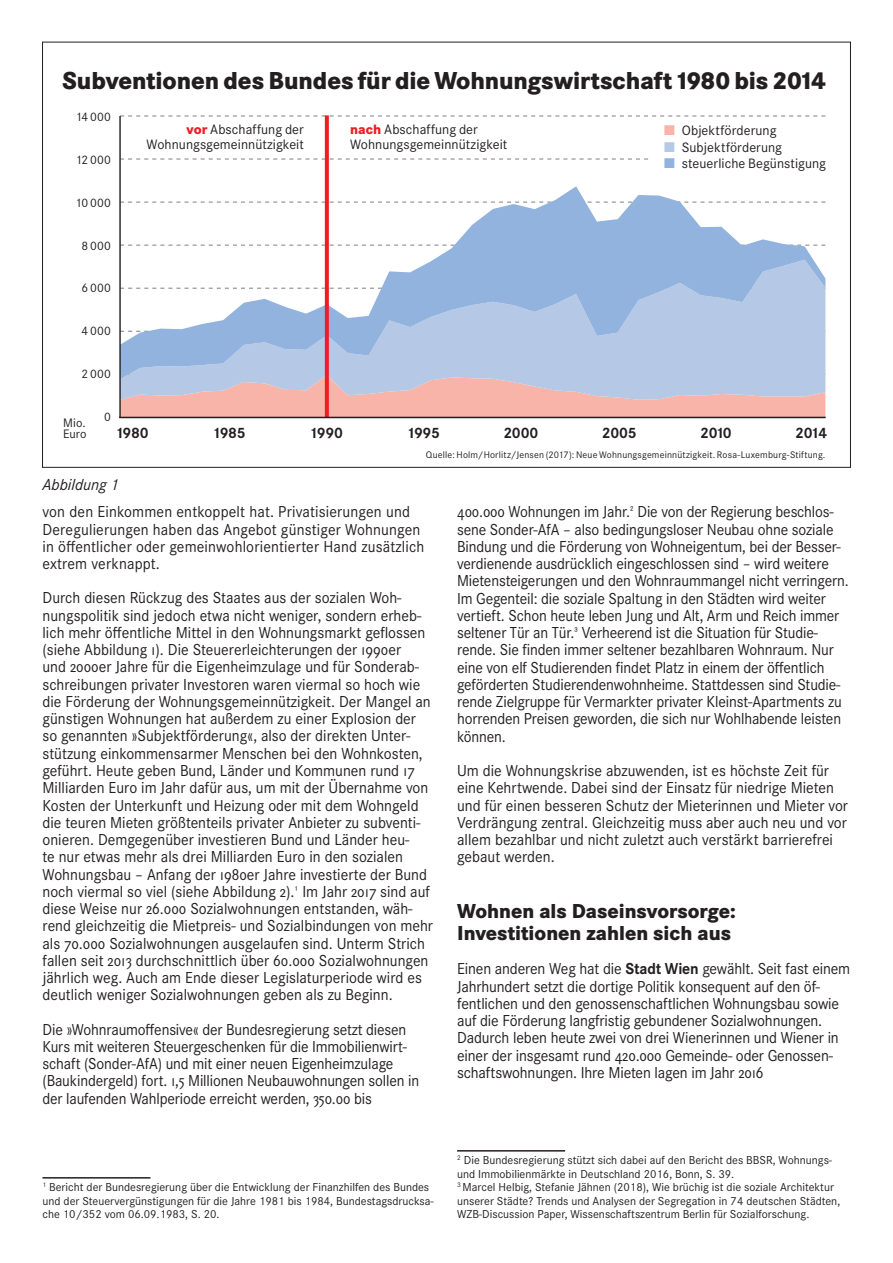
<style>
.page{position:relative;width:893px;height:1263px;background:#fff}
.page>*{position:absolute;margin:0;border:0;box-sizing:border-box;transform-origin:0 0}
.t1{font:800 25.5px "Corporate S";letter-spacing:-.005em;color:#231f20;scale:.95 1}
.Überschrift_2__Ebene{font:800 21px/21.8px "Corporate S";color:#231f20;scale:.95 1}
.Fließtext{font:16.5px/17.2px "Corporate S";color:#231f20;scale:.95 1}
.Fließtext-2{font:16.5px/17.2px "Corporate S";color:#231f20;scale:.94 1}
.Bildnachweis{font:italic 16.5px "Corporate S";color:#231f20}
.t2{font:700 15.6px "Corporate S";letter-spacing:-.025em;color:#231f20}
.t3{font:14.1px/15.6px "Corporate S";letter-spacing:.005em;color:#231f20;text-align:right}
.t4{font:12.75px/11.2px "Corporate S";letter-spacing:.02em;color:#231f20}
.Fußnoten{font:12px/13.5px "Corporate S";color:#231f20}
.t5{font:9.9px "Corporate S";letter-spacing:.015em;color:#231f20}
.s1{font-weight:800;color:#ee1e24}
.s2{color:#f9b4a9}
.s3{color:#b5c8e6}
.s4{color:#92b3dd}
.s5{font-weight:700}
</style>
<div class="page">
<hr style="left:43px;top:1177px;width:108px;height:1px;background:#231f20">
<hr style="left:457px;top:1150px;width:108px;height:1px;background:#231f20">
<svg style="left:120px;top:115px;width:705px;height:2px"></svg>
<svg style="left:121px;top:158px;width:527px;height:2px"></svg>
<div style="left:121px;top:400px;width:704px;height:17px;background:#f9b4a9"></div>
<svg style="left:121px;top:379px;width:704px;height:21px;background:#d2bfcb"></svg>
<svg style="left:121px;top:186px;width:704px;height:193px"></svg>
<hr style="left:119px;top:116px;width:2px;height:301px;background:#231f20">
<svg style="left:325px;top:115px;width:4px;height:302px"></svg>
<hr style="left:119px;top:417px;width:706px;height:1px;background:#231f20">
<p class="t1" style="left:62px;top:65px;width:805px">Subventionen des Bundes für die Wohnungswirtschaft 1980 bis 2014</p>
<p class="t4" style="left:75px;top:112px;width:37px">14 000</p>
<p class="t4" style="left:75px;top:154px;width:37px">12 000</p>
<p class="t4" style="left:75px;top:197px;width:37px">10 000</p>
<p class="t4" style="left:82px;top:240px;width:31px">8 000</p>
<p class="t4" style="left:82px;top:283px;width:31px">6 000</p>
<p class="t4" style="left:82px;top:325px;width:31px">4 000</p>
<p class="t4" style="left:82px;top:368px;width:31px">2 000</p>
<p class="t4" style="left:104px;top:411px;width:8px">0</p>
<p class="t3" style="left:147px;top:122px;width:159px"><span class="s1">vor</span> Abschaffung der<br>Wohnungsgemeinnützigkeit</p>
<p class="t3" style="left:664px;top:122px;width:114px"><span class="s2">■</span> Objektförderung</p>
<p class="t3" style="left:350px;top:122px;width:159px;text-align:left"><span class="s1">nach</span> Abschaffung der<br>Wohnungsgemeinnützigkeit</p>
<p class="t3" style="left:664px;top:139px;width:119px"><span class="s3">■</span> Subjektförderung</p>
<p class="t3" style="left:664px;top:156px;width:163px"><span class="s4">■</span> steuerliche Begünstigung</p>
<p class="t4" style="left:63px;top:417px;width:25px">Mio.<br>Euro</p>
<p class="t2" style="left:115px;top:424px;width:35px">1980</p>
<p class="t2" style="left:212px;top:424px;width:35px">1985</p>
<p class="t2" style="left:309px;top:424px;width:35px">1990</p>
<p class="t2" style="left:406px;top:424px;width:35px">1995</p>
<p class="t2" style="left:503px;top:424px;width:37px">2000</p>
<p class="t2" style="left:602px;top:424px;width:36px">2005</p>
<p class="t2" style="left:700px;top:424px;width:33px">2010</p>
<p class="t2" style="left:795px;top:424px;width:34px">2014</p>
<p class="t5" style="left:426px;top:449px;width:401px">Quelle: Holm/Horlitz/Jensen (2017): Neue Wohnungsgemeinnützigkeit. Rosa-Luxemburg-Stiftung.</p>
<p class="Bildnachweis" style="left:43px;top:475px;width:78px">Abbildung 1</p>
<p class="Fließtext" style="left:43px;top:503px;width:403px">von den Einkommen entkoppelt hat. Privatisierungen und Deregulierungen haben das Angebot günstiger Wohnungen in öffentlicher oder gemeinwohlorientierter Hand zusätzlich extrem verknappt.</p>
<p class="Fließtext" style="left:43px;top:589px;width:413px">Durch diesen Rückzug des Staates aus der sozialen Woh&shy;nungspolitik sind jedoch etwa nicht weniger, sondern erheb&shy;lich mehr öffentliche Mittel in den Wohnungsmarkt geflossen (siehe Abbildung 1). Die Steuererleichterungen der 1990er<br>und 2000er Jahre für die Eigenheimzulage und für Sonderab&shy;schreibungen privater Investoren waren viermal so hoch wie die Förderung der Wohnungsgemeinnützigkeit. Der Mangel an günstigen Wohnungen hat außerdem zu einer Explosion der so genannten »Subjektförderung«, also der direkten Unter&shy;stützung einkommensarmer Menschen bei den Wohnkosten, geführt. Heute geben Bund, Länder und Kommunen rund 17<br>Milliarden Euro im Jahr dafür aus, um mit der Übernahme von Kosten der Unterkunft und Heizung oder mit dem Wohngeld die teuren Mieten größtenteils privater Anbieter zu subventi&shy;onieren. Demgegenüber investieren Bund und Länder heu-<br>te nur etwas mehr als drei Milliarden Euro in den sozialen Wohnungsbau – Anfang der 1980er Jahre investierte der Bund noch viermal so viel (siehe Abbildung 2).1 Im Jahr 2017 sind auf diese Weise nur 26.000 Sozialwohnungen entstanden, wäh&shy;rend gleichzeitig die Mietpreis- und Sozialbindungen von mehr als 70.000 Sozialwohnungen ausgelaufen sind. Unterm Strich fallen seit 2013 durchschnittlich über 60.000 Sozialwohnungen jährlich weg. Auch am Ende dieser Legislaturperiode wird es deutlich weniger Sozialwohnungen geben als zu Beginn.</p>
<p class="Fließtext-2" style="left:43px;top:1020px;width:402px">Die »Wohnraumoffensive« der Bundesregierung setzt diesen Kurs mit weiteren Steuergeschenken für die Immobilienwirt&shy;schaft (Sonder-AfA) und mit einer neuen Eigenheimzulage (Baukindergeld) fort. 1,5 Millionen Neubauwohnungen sollen in der laufenden Wahlperiode erreicht werden, 350.00 bis</p>
<p class="Fußnoten" style="left:43px;top:1181px;width:393px"><sup>1</sup> Bericht der Bundesregierung über die Entwicklung der Finanzhilfen des Bundes und der Steuervergünstigungen für die Jahre 1981 bis 1984, Bundestagsdrucksa&shy;che 10/352 vom 06.09.1983, S. 20.</p>
<p class="Fließtext-2" style="left:457px;top:503px;width:418px">400.000 Wohnungen im Jahr.2 Die von der Regierung beschlos&shy;sene Sonder-AfA – also bedingungsloser Neubau ohne soziale Bindung und die Förderung von Wohneigentum, bei der Besser&shy;verdienende ausdrücklich eingeschlossen sind – wird weitere Mietensteigerungen und den Wohnraummangel nicht verringern.<br>Im Gegenteil: die soziale Spaltung in den Städten wird weiter vertieft. Schon heute leben Jung und Alt, Arm und Reich immer seltener Tür an Tür.3 Verheerend ist die Situation für Studie&shy;rende. Sie finden immer seltener bezahlbaren Wohnraum. Nur eine von elf Studierenden findet Platz in einem der öffentlich geförderten Studierendenwohnheime. Stattdessen sind Studie&shy;rende Zielgruppe für Vermarkter privater Kleinst-Apartments zu horrenden Preisen geworden, die sich nur Wohlhabende leisten können.</p>
<p class="Fließtext" style="left:457px;top:762px;width:413px">Um die Wohnungskrise abzuwenden, ist es höchste Zeit für eine Kehrtwende. Dabei sind der Einsatz für niedrige Mieten und für einen besseren Schutz der Mieterinnen und Mieter vor Verdrängung zentral. Gleichzeitig muss aber auch neu und vor allem bezahlbar und nicht zuletzt auch verstärkt barrierefrei gebaut werden.</p>
<p class="Überschrift_2__Ebene" style="left:457px;top:901px;width:295px">Wohnen als Daseinsvorsorge:<br>Investitionen zahlen sich aus</p>
<p class="Fließtext" style="left:457px;top:960px;width:415px">Einen anderen Weg hat die <span class="s5">Stadt Wien</span> gewählt. Seit fast einem Jahrhundert setzt die dortige Politik konsequent auf den öf&shy;fentlichen und den genossenschaftlichen Wohnungsbau sowie auf die Förderung langfristig gebundener Sozialwohnungen.<br>Dadurch leben heute zwei von drei Wienerinnen und Wiener in einer der insgesamt rund 420.000 Gemeinde- oder Genossen&shy;schaftswohnungen. Ihre Mieten lagen im Jahr 2016</p>
<p class="Fußnoten" style="left:457px;top:1154px;width:377px"><sup>2</sup> Die Bundesregierung stützt sich dabei auf den Bericht des BBSR, Wohnungs&shy;und Immobilienmärkte in Deutschland 2016, Bonn, S. 39.</p>
<p class="Fußnoten" style="left:457px;top:1181px;width:385px"><sup>3</sup> Marcel Helbig, Stefanie Jähnen (2018), Wie brüchig ist die soziale Architektur unserer Städte? Trends und Analysen der Segregation in 74 deutschen Städten,<br>WZB-Discussion Paper, Wissenschaftszentrum Berlin für Sozialforschung.</p>
</div>
